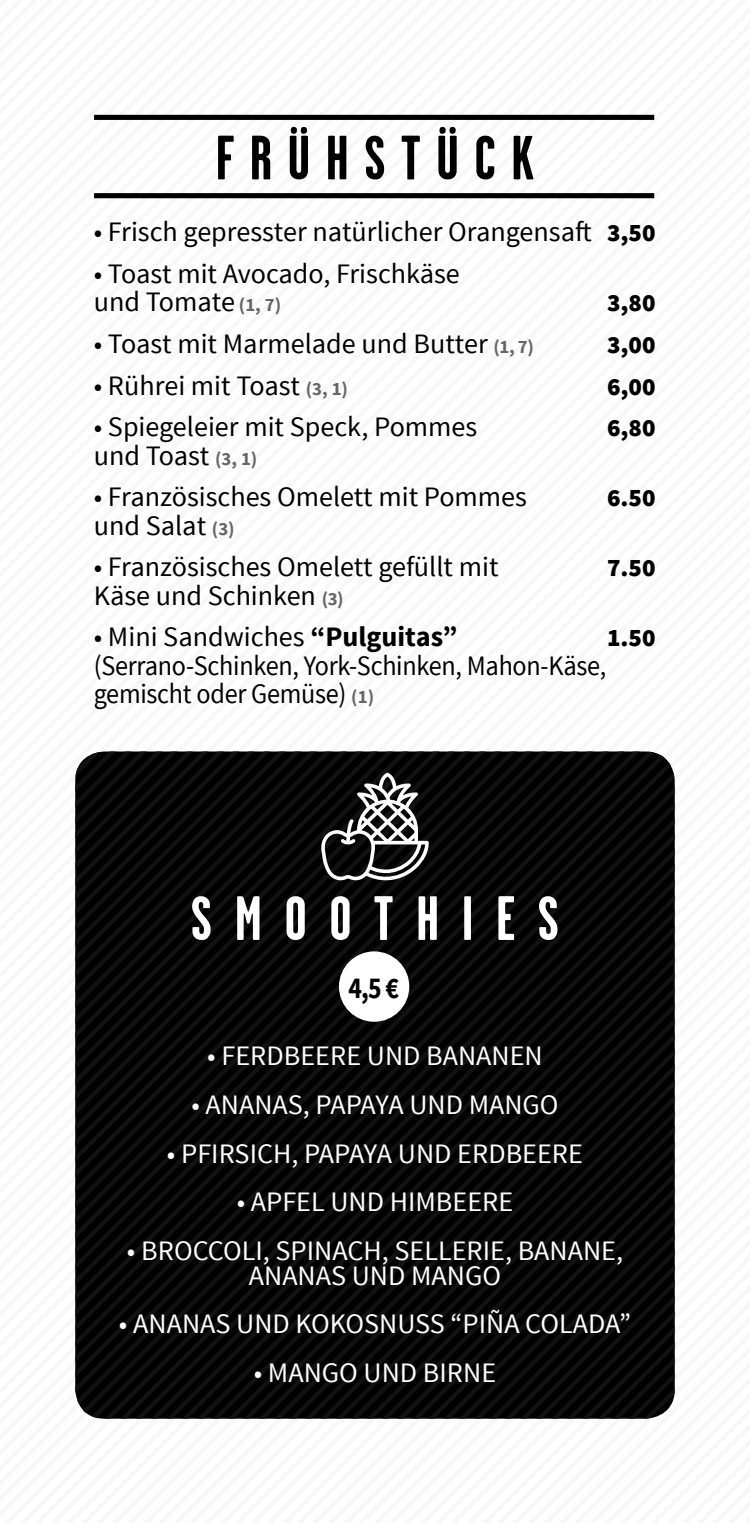
<style>
.page{position:relative;width:750px;height:1523px;background:#fff}
.page>*{position:absolute;margin:0;border:0;box-sizing:border-box;transform-origin:0 0}
.t1{font:700 62.5px "Garage Gothic";letter-spacing:.25em;color:#000}
.t2{font:700 62.5px "Garage Gothic";letter-spacing:.36em;color:#fff}
.t3{font:700 30.19px "Source Sans Pro";color:#000;scale:.85 1}
.t4{font:28.12px/28.1px "Source Sans Pro";color:#000}
.t5{font:28.12px/24.4px "Source Sans Pro";color:#fff;text-align:center}
.t6{font:28.12px/28.1px "Source Sans Pro";color:#000;scale:.93 1}
.t7{font:900 25px "Source Sans Pro";color:#000}
.s1{font-weight:900;font-size:25px}
.s2{font-weight:700;font-size:18.75px;color:#666}
.s3{font-weight:700}
</style>
<div class="page">
<div style="left:94px;top:115px;width:560px;height:5px;background:#000"></div>
<div style="left:94px;top:193px;width:560px;height:5px;background:#000"></div>
<svg style="left:658px;top:754px;width:15px;height:662px;background:#0b0b0b"></svg>
<svg style="left:642px;top:751px;width:16px;height:667px;background:#070707"></svg>
<svg style="left:627px;top:751px;width:15px;height:667px;background:#070707"></svg>
<svg style="left:611px;top:751px;width:16px;height:667px;background:#070707"></svg>
<svg style="left:596px;top:751px;width:15px;height:667px;background:#070707"></svg>
<svg style="left:581px;top:751px;width:15px;height:667px;background:#070707"></svg>
<svg style="left:565px;top:751px;width:16px;height:667px;background:#070707"></svg>
<svg style="left:550px;top:751px;width:15px;height:667px;background:#070707"></svg>
<svg style="left:534px;top:751px;width:16px;height:667px;background:#070707"></svg>
<svg style="left:519px;top:751px;width:15px;height:667px;background:#070707"></svg>
<svg style="left:504px;top:751px;width:15px;height:667px;background:#070707"></svg>
<svg style="left:488px;top:751px;width:16px;height:667px;background:#070707"></svg>
<svg style="left:473px;top:751px;width:15px;height:667px;background:#070707"></svg>
<svg style="left:457px;top:751px;width:16px;height:667px;background:#070707"></svg>
<svg style="left:442px;top:751px;width:15px;height:667px;background:#070707"></svg>
<svg style="left:427px;top:751px;width:15px;height:667px;background:#070707"></svg>
<svg style="left:411px;top:751px;width:16px;height:667px;background:#070707"></svg>
<svg style="left:396px;top:751px;width:15px;height:667px;background:#070707"></svg>
<svg style="left:380px;top:751px;width:16px;height:667px;background:#070707"></svg>
<svg style="left:365px;top:751px;width:15px;height:667px;background:#070707"></svg>
<svg style="left:350px;top:751px;width:15px;height:667px;background:#070707"></svg>
<svg style="left:334px;top:751px;width:16px;height:667px;background:#070707"></svg>
<svg style="left:319px;top:751px;width:15px;height:667px;background:#070707"></svg>
<svg style="left:303px;top:751px;width:16px;height:667px;background:#070707"></svg>
<svg style="left:75px;top:751px;width:228px;height:667px;background:#101010"></svg>
<svg style="left:321px;top:772px;width:108px;height:108px"></svg>
<div style="left:339px;top:951px;width:70px;height:70px;background:#fff;border-radius:50%"></div>
<h1 class="t1" style="left:216px;top:124px;width:320px">FRÜHSTÜCK</h1>
<p class="t4" style="left:94px;top:218px;width:563px">• Frisch gepresster natürlicher Orangensaft <span class="s1">3,50</span></p>
<p class="t4" style="left:94px;top:260px;width:368px">• Toast mit Avocado, Frischkäse und Tomate <span class="s2">(1, 7)</span></p>
<p class="t7" style="left:607px;top:286px;width:50px">3,80</p>
<p class="t4" style="left:94px;top:330px;width:442px">• Toast mit Marmelade und Butter <span class="s2">(1, 7)</span></p>
<p class="t7" style="left:607px;top:328px;width:50px">3,00</p>
<p class="t4" style="left:94px;top:371px;width:256px">• Rührei mit Toast <span class="s2">(3, 1)</span></p>
<p class="t7" style="left:607px;top:370px;width:50px">6,00</p>
<p class="t4" style="left:94px;top:413px;width:385px">• Spiegeleier mit Speck, Pommes</p>
<p class="t7" style="left:607px;top:412px;width:50px">6,80</p>
<p class="t4" style="left:94px;top:441px;width:165px">und Toast <span class="s2">(3, 1)</span></p>
<p class="t4" style="left:94px;top:483px;width:435px">• Französisches Omelett mit Pommes</p>
<p class="t7" style="left:607px;top:482px;width:50px">6.50</p>
<p class="t4" style="left:94px;top:511px;width:142px">und Salat <span class="s2">(3)</span></p>
<p class="t4" style="left:94px;top:553px;width:406px">• Französisches Omelett gefüllt mit</p>
<p class="t7" style="left:607px;top:552px;width:50px">7.50</p>
<p class="t4" style="left:94px;top:581px;width:251px">Käse und Schinken <span class="s2">(3)</span></p>
<p class="t4" style="left:94px;top:623px;width:365px">• Mini Sandwiches <span class="s3">“Pulguitas”</span></p>
<p class="t7" style="left:607px;top:622px;width:50px">1.50</p>
<p class="t6" style="left:94px;top:651px;width:553px">(Serrano-Schinken, York-Schinken, Mahon-Käse, gemischt oder Gemüse) <span class="s2">(1)</span></p>
<h1 class="t2" style="left:191px;top:885px;width:370px">SMOOTHIES</h1>
<p class="t3" style="left:348px;top:968px;width:61px">4,5 €</p>
<p class="t5" style="left:207px;top:1044px;width:337px">• FERDBEERE UND BANANEN</p>
<p class="t5" style="left:191px;top:1093px;width:369px">• ANANAS, PAPAYA UND MANGO</p>
<p class="t5" style="left:167px;top:1141px;width:418px">• PFIRSICH, PAPAYA UND ERDBEERE</p>
<p class="t5" style="left:237px;top:1190px;width:278px">• APFEL UND HIMBEERE</p>
<p class="t5" style="left:127px;top:1239px;width:498px">• BROCCOLI, SPINACH, SELLERIE, BANANE,<br>ANANAS UND MANGO</p>
<p class="t5" style="left:119px;top:1312px;width:514px">• ANANAS UND KOKOSNUSS “PIÑA COLADA”</p>
<p class="t5" style="left:254px;top:1361px;width:244px">• MANGO UND BIRNE</p>
</div>
